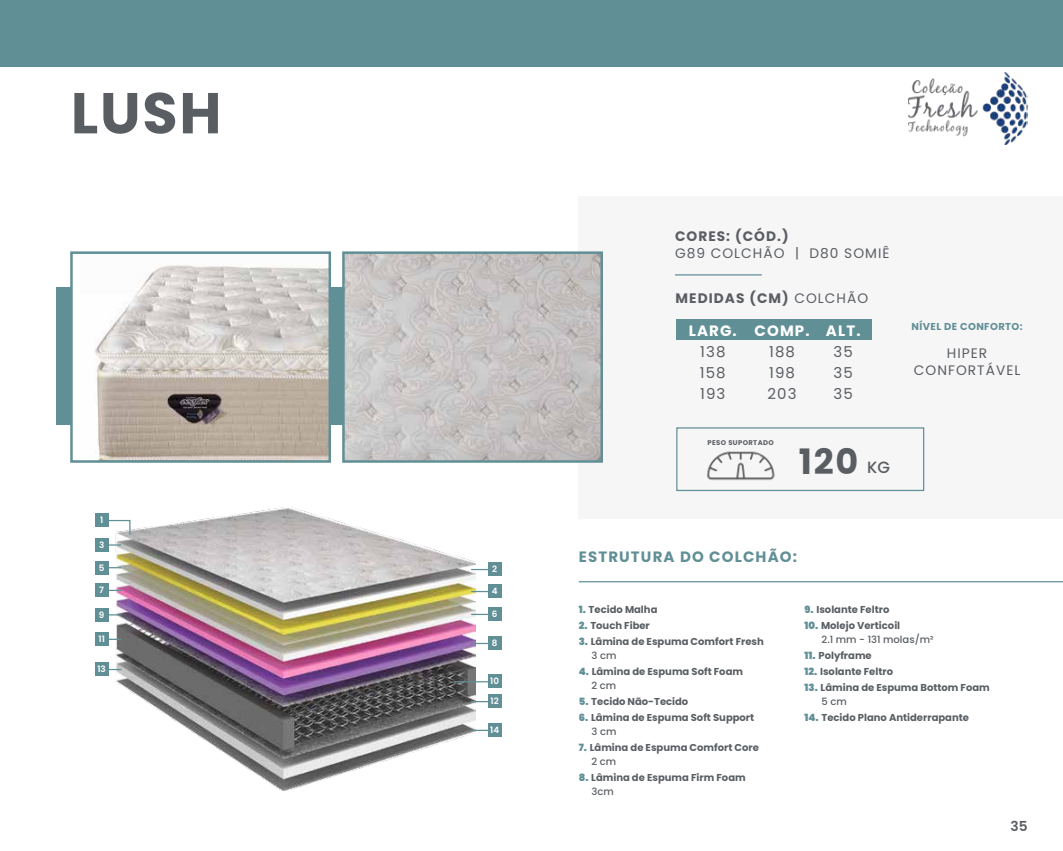
<style>
.page{position:relative;width:1063px;height:851px;background:#fff}
.page>*{position:absolute;margin:0;border:0;box-sizing:border-box;transform-origin:0 0}
.t1{font:700 57.5px "Poppins";color:#5a5e63}
.t2{font:700 35px "Poppins";color:#5a5e63}
.t3{font:15px/21.2px "Poppins";letter-spacing:.075em;color:#5a5e63;text-align:justify}
.t4{font:700 15px "Poppins";letter-spacing:.075em;color:#618f96}
.t5{font:700 15px "Poppins";letter-spacing:.075em;color:#fff}
.t6{font:13.75px/16.5px "Poppins";letter-spacing:.075em;color:#5a5e63;text-align:center}
.t7{font:700 13.75px "Poppins";letter-spacing:.075em;color:#5a5e63}
.t8{font:600 13.75px "Poppins";color:#5a5e63}
.t9{font:700 10px/13.8px "Poppins";color:#5a5f64}
.t10{font:500 10px/13.8px "Poppins";color:#5a5f64}
.t11{font:700 10px "Poppins";letter-spacing:.04em;color:#618f96}
.t12{font:600 8.75px "Poppins";color:#fff}
.t13{font:700 6.88px "Poppins";letter-spacing:.05em;color:#5a5e63}
.s1{font-weight:400}
.s2{font-weight:500;font-size:16.25px}
.s3{font-weight:900;color:#618f96}
.s4{font-weight:500}
.s5{font-weight:700}
</style>
<div class="page">
<div style="left:579px;top:196px;width:484px;height:322px;background:#f7f6f7"></div>
<div style="left:676px;top:427px;width:248px;height:64px;border:1px solid #618f96"></div>
<hr style="left:675px;top:274px;width:87px;height:1px;background:#618f96">
<hr style="left:579px;top:581px;width:484px;height:1px;background:#618f96">
<img style="left:706px;top:451px;width:69px;height:29px">
<div style="left:0;top:0;width:1063px;height:66px;background:#618f96"></div>
<img style="left:908px;top:73px;width:120px;height:71px">
<div style="left:676px;top:320px;width:196px;height:20px;background:#618f96"></div>
<div style="left:322px;top:287px;width:29px;height:138px;background:#618f96"></div>
<div style="left:56px;top:287px;width:15px;height:138px;background:#618f96"></div>
<img style="left:345px;top:254px;width:255px;height:205px">
<div style="left:342px;top:251px;width:261px;height:211px;border:2px solid #618f96"></div>
<img style="left:94px;top:265px;width:234px;height:194px">
<div style="left:70px;top:251px;width:261px;height:211px;border:2px solid #618f96"></div>
<img style="left:116px;top:507px;width:360px;height:283px">
<div style="left:95px;top:513px;width:13px;height:14px;background:#618f96"></div>
<div style="left:95px;top:538px;width:13px;height:13px;background:#618f96"></div>
<div style="left:95px;top:561px;width:13px;height:13px;background:#618f96"></div>
<div style="left:95px;top:583px;width:13px;height:13px;background:#618f96"></div>
<div style="left:95px;top:608px;width:13px;height:13px;background:#618f96"></div>
<div style="left:95px;top:632px;width:13px;height:13px;background:#618f96"></div>
<div style="left:95px;top:662px;width:13px;height:13px;background:#618f96"></div>
<svg style="left:108px;top:519px;width:23px;height:17px"></svg>
<div style="left:488px;top:562px;width:13px;height:13px;background:#618f96"></div>
<div style="left:488px;top:584px;width:13px;height:13px;background:#618f96"></div>
<div style="left:488px;top:607px;width:13px;height:13px;background:#618f96"></div>
<div style="left:488px;top:636px;width:13px;height:13px;background:#618f96"></div>
<div style="left:488px;top:694px;width:13px;height:13px;background:#618f96"></div>
<div style="left:488px;top:723px;width:13px;height:13px;background:#618f96"></div>
<div style="left:488px;top:674px;width:13px;height:13px;background:#618f96"></div>
<svg style="left:471px;top:569px;width:17px;height:1px"></svg>
<svg style="left:471px;top:590px;width:17px;height:2px"></svg>
<svg style="left:471px;top:613px;width:17px;height:2px"></svg>
<svg style="left:471px;top:642px;width:17px;height:2px"></svg>
<svg style="left:471px;top:701px;width:17px;height:1px"></svg>
<svg style="left:471px;top:729px;width:17px;height:1px"></svg>
<hr style="left:454px;top:681px;width:35px;height:1px;background:#618f96">
<svg style="left:108px;top:544px;width:13px;height:1px"></svg>
<svg style="left:108px;top:567px;width:13px;height:1px"></svg>
<svg style="left:108px;top:589px;width:13px;height:2px"></svg>
<svg style="left:108px;top:614px;width:13px;height:1px"></svg>
<svg style="left:108px;top:638px;width:13px;height:2px"></svg>
<svg style="left:108px;top:668px;width:13px;height:2px"></svg>
<h1 class="t1" style="left:71px;top:80px;width:152px">LUSH</h1>
<p class="t12" style="left:100px;top:515px;width:5px">1</p>
<p class="t12" style="left:99px;top:539px;width:7px">3</p>
<p class="t12" style="left:99px;top:562px;width:7px">5</p>
<p class="t12" style="left:99px;top:585px;width:6px">7</p>
<p class="t12" style="left:99px;top:609px;width:7px">9</p>
<p class="t12" style="left:99px;top:634px;width:8px">11</p>
<p class="t12" style="left:97px;top:664px;width:10px">13</p>
<p class="t12" style="left:492px;top:563px;width:7px">2</p>
<p class="t12" style="left:492px;top:585px;width:7px">4</p>
<p class="t12" style="left:492px;top:608px;width:7px">6</p>
<p class="t12" style="left:492px;top:637px;width:7px">8</p>
<p class="t12" style="left:490px;top:676px;width:10px">10</p>
<p class="t12" style="left:491px;top:695px;width:10px">12</p>
<p class="t12" style="left:490px;top:724px;width:10px">14</p>
<h3 class="t7" style="left:675px;top:229px;width:115px">CORES: (CÓD.)</h3>
<h3 class="t6" style="left:675px;top:245px;width:216px">G89 COLCHÃO | D80 SOMIÊ</h3>
<h3 class="t7" style="left:676px;top:290px;width:194px">MEDIDAS (CM) <span class="s1">COLCHÃO</span></h3>
<h3 class="t5" style="left:689px;top:321px;width:50px">LARG.</h3>
<h3 class="t3" style="left:700px;top:341px;width:27px">138<br>158<br>193</h3>
<h3 class="t5" style="left:755px;top:321px;width:57px">COMP.</h3>
<h3 class="t3" style="left:768px;top:341px;width:31px">188<br>198<br>203</h3>
<p class="t13" style="left:708px;top:438px;width:68px">PESO SUPORTADO</p>
<h3 class="t5" style="left:826px;top:321px;width:36px">ALT.</h3>
<h3 class="t3" style="left:834px;top:341px;width:21px">35<br>35<br>35</h3>
<h2 class="t2" style="left:799px;top:441px;width:93px">120 <span class="s2">KG</span></h2>
<p class="t11" style="left:912px;top:321px;width:113px">NÍVEL DE CONFORTO:</p>
<h3 class="t6" style="left:914px;top:345px;width:108px">HIPER<br>CONFORTÁVEL</h3>
<h3 class="t4" style="left:579px;top:547px;width:220px">ESTRUTURA DO COLCHÃO:</h3>
<p class="t9" style="left:579px;top:602px;width:80px"><span class="s3">1.</span> Tecido Malha</p>
<p class="t9" style="left:579px;top:618px;width:73px"><span class="s3">2.</span> Touch Fiber</p>
<p class="t9" style="left:592px;top:634px;width:174px;text-indent:-13px"><span class="s3">3.</span> Lâmina de Espuma Comfort Fresh<br><span class="s4">3 cm</span></p>
<p class="t9" style="left:592px;top:664px;width:153px;text-indent:-13px"><span class="s3">4.</span> Lâmina de Espuma Soft Foam<br><span class="s4">2 cm</span></p>
<p class="t9" style="left:579px;top:694px;width:111px"><span class="s3">5.</span> Tecido Não-Tecido</p>
<p class="t9" style="left:592px;top:711px;width:164px;text-indent:-13px"><span class="s3">6.</span> Lâmina de Espuma Soft Support<br><span class="s4">3 cm</span></p>
<p class="t9" style="left:592px;top:741px;width:169px;text-indent:-13px"><span class="s3">7.</span> Lâmina de Espuma Comfort Core<br><span class="s4">2 cm</span></p>
<p class="t9" style="left:592px;top:771px;width:156px;text-indent:-13px"><span class="s3">8.</span> Lâmina de Espuma Firm Foam<br><span class="s4">3cm</span></p>
<p class="t9" style="left:805px;top:602px;width:86px"><span class="s3">9.</span> Isolante Feltro</p>
<p class="t10" style="left:822px;top:618px;width:114px;text-indent:-17px"><span class="s3">10.</span> <span class="s5">Molejo Verticoil<br></span>2.1 mm - 131 molas/m²</p>
<p class="t9" style="left:805px;top:648px;width:69px"><span class="s3">11.</span> Polyframe</p>
<p class="t9" style="left:805px;top:664px;width:90px"><span class="s3">12.</span> Isolante Feltro</p>
<p class="t9" style="left:822px;top:681px;width:170px;text-indent:-17px"><span class="s3">13.</span> Lâmina de Espuma Bottom Foam<br><span class="s4">5 cm</span></p>
<p class="t9" style="left:805px;top:711px;width:166px"><span class="s3">14.</span> Tecido Plano Antiderrapante</p>
<h3 class="t8" style="left:1010px;top:817px;width:19px">35</h3>
</div>
